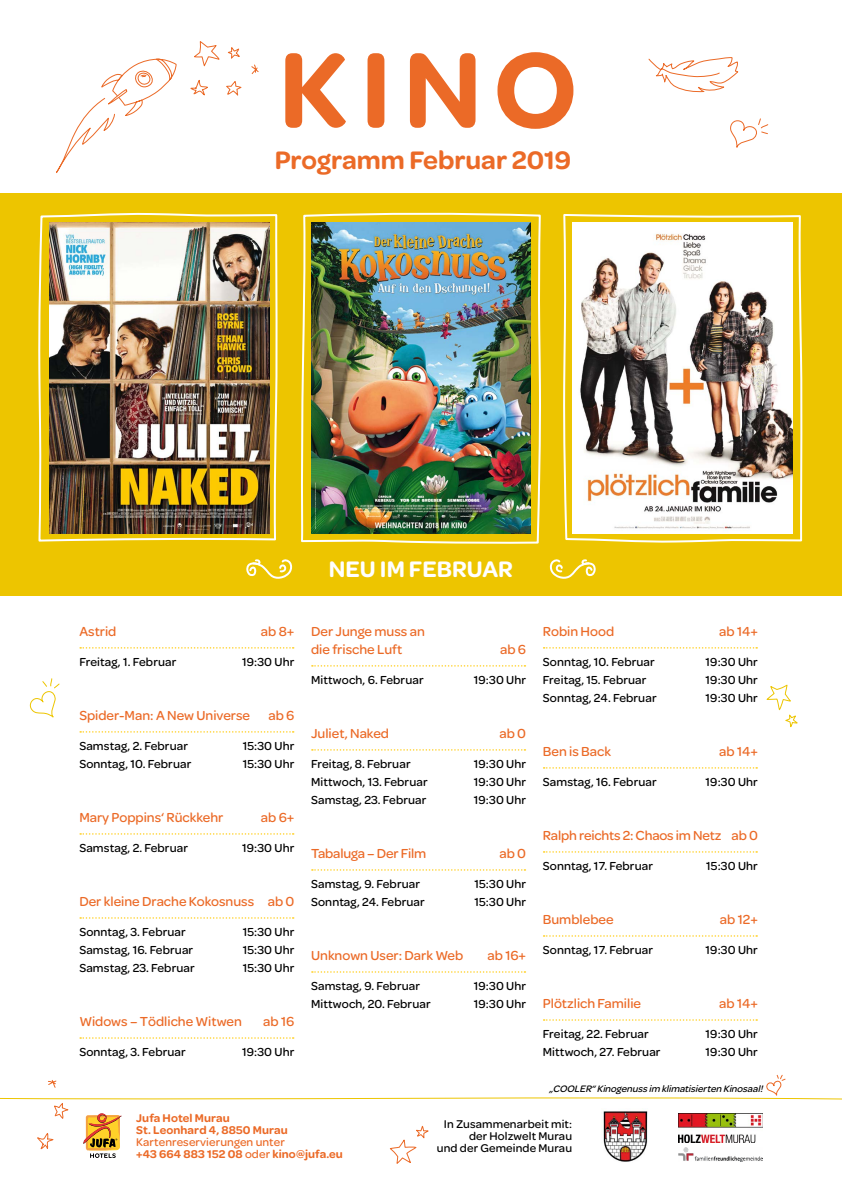
<style>
.page{position:relative;width:842px;height:1191px;background:#fff}
.page>*{position:absolute;margin:0;border:0;box-sizing:border-box;transform-origin:0 0}
.t1{font:600 113.9px "Omnes";color:#eb6a27}
.t2{font:600 27px "Omnes";color:#eb6a27}
.t3{font:600 24px "Omnes";color:#fff}
.t4{font:500 14px/18px "Omnes";color:#eb6a27}
.t5{font:500 12.4px "Omnes";letter-spacing:.01em;color:#000}
.t6{font:600 12px/12px "Omnes";letter-spacing:.01em;color:#eb6a27}
.t7{font:500 12px/12px "Omnes";letter-spacing:.01em;color:#000;text-align:right}
.t8{font:italic 500 10px "Omnes";color:#000}
.s1{font-weight:500}
</style>
<div class="page">
<div style="left:0;top:193px;width:842px;height:402px;background:#edc500"></div>
<svg style="left:80px;top:647px;width:214px;height:1px"></svg>
<svg style="left:80px;top:731px;width:214px;height:1px"></svg>
<svg style="left:80px;top:833px;width:214px;height:1px"></svg>
<svg style="left:80px;top:917px;width:214px;height:1px"></svg>
<svg style="left:80px;top:1037px;width:214px;height:1px"></svg>
<svg style="left:190px;top:42px;width:69px;height:54px"></svg>
<svg style="left:56px;top:58px;width:121px;height:115px"></svg>
<svg style="left:730px;top:118px;width:39px;height:30px"></svg>
<img style="left:563px;top:214px;width:240px;height:329px">
<img style="left:301px;top:213px;width:240px;height:331px">
<svg style="left:246px;top:559px;width:47px;height:20px"></svg>
<svg style="left:549px;top:559px;width:47px;height:20px"></svg>
<svg style="left:766px;top:685px;width:32px;height:43px"></svg>
<svg style="left:29px;top:678px;width:31px;height:40px"></svg>
<svg style="left:648px;top:57px;width:91px;height:36px"></svg>
<svg style="left:312px;top:665px;width:213px;height:1px"></svg>
<svg style="left:312px;top:749px;width:213px;height:1px"></svg>
<svg style="left:312px;top:869px;width:213px;height:1px"></svg>
<svg style="left:312px;top:971px;width:213px;height:1px"></svg>
<svg style="left:544px;top:647px;width:213px;height:1px"></svg>
<svg style="left:544px;top:767px;width:213px;height:1px"></svg>
<svg style="left:544px;top:851px;width:213px;height:1px"></svg>
<svg style="left:544px;top:935px;width:213px;height:1px"></svg>
<svg style="left:544px;top:1019px;width:213px;height:1px"></svg>
<svg style="left:38px;top:212px;width:240px;height:330px"></svg>
<img style="left:49px;top:223px;width:220px;height:310px">
<svg style="left:0;top:1074px;width:842px;height:90px"></svg>
<p class="t1" style="left:279px;top:8px;width:300px">KINO</p>
<p class="t2" style="left:275px;top:141px;width:298px">Programm Februar 2019</p>
<p class="t3" style="left:329px;top:551px;width:186px">NEU IM FEBRUAR</p>
<p class="t4" style="left:79px;top:622px;width:39px">Astrid</p>
<p class="t4" style="left:261px;top:622px;width:35px">ab 8+</p>
<p class="t5" style="left:79px;top:653px;width:99px">Freitag, 1. Februar</p>
<p class="t5" style="left:242px;top:653px;width:54px">19:30 Uhr</p>
<p class="t4" style="left:79px;top:706px;width:172px">Spider-Man: A New Universe</p>
<p class="t4" style="left:268px;top:706px;width:28px">ab 6</p>
<p class="t5" style="left:79px;top:737px;width:110px">Samstag, 2. Februar</p>
<p class="t5" style="left:243px;top:737px;width:53px">15:30 Uhr</p>
<p class="t5" style="left:79px;top:755px;width:113px">Sonntag, 10. Februar</p>
<p class="t5" style="left:243px;top:755px;width:53px">15:30 Uhr</p>
<p class="t4" style="left:79px;top:808px;width:146px">Mary Poppins‘ Rückkehr</p>
<p class="t4" style="left:261px;top:808px;width:35px">ab 6+</p>
<p class="t5" style="left:79px;top:839px;width:110px">Samstag, 2. Februar</p>
<p class="t5" style="left:242px;top:839px;width:54px">19:30 Uhr</p>
<p class="t4" style="left:79px;top:892px;width:216px">Der kleine Drache Kokosnuss ab 0</p>
<p class="t5" style="left:79px;top:923px;width:108px">Sonntag, 3. Februar</p>
<p class="t5" style="left:243px;top:923px;width:53px">15:30 Uhr</p>
<p class="t5" style="left:79px;top:941px;width:115px">Samstag, 16. Februar</p>
<p class="t5" style="left:243px;top:941px;width:53px">15:30 Uhr</p>
<p class="t5" style="left:79px;top:959px;width:117px">Samstag, 23. Februar</p>
<p class="t5" style="left:243px;top:959px;width:53px">15:30 Uhr</p>
<p class="t4" style="left:79px;top:1012px;width:164px">Widows – Tödliche Witwen</p>
<p class="t4" style="left:263px;top:1012px;width:33px">ab 16</p>
<p class="t5" style="left:79px;top:1043px;width:108px">Sonntag, 3. Februar</p>
<p class="t5" style="left:242px;top:1043px;width:54px">19:30 Uhr</p>
<p class="t4" style="left:311px;top:622px;width:115px">Der Junge muss an die frische Luft</p>
<p class="t4" style="left:500px;top:640px;width:28px">ab 6</p>
<p class="t5" style="left:311px;top:671px;width:114px">Mittwoch, 6. Februar</p>
<p class="t5" style="left:474px;top:671px;width:54px">19:30 Uhr</p>
<p class="t4" style="left:311px;top:724px;width:80px">Juliet, Naked</p>
<p class="t4" style="left:499px;top:724px;width:28px">ab 0</p>
<p class="t5" style="left:311px;top:755px;width:101px">Freitag, 8. Februar</p>
<p class="t5" style="left:474px;top:755px;width:54px">19:30 Uhr</p>
<p class="t5" style="left:311px;top:773px;width:118px">Mittwoch, 13. Februar</p>
<p class="t5" style="left:474px;top:773px;width:54px">19:30 Uhr</p>
<p class="t5" style="left:311px;top:791px;width:117px">Samstag, 23. Februar</p>
<p class="t5" style="left:474px;top:791px;width:54px">19:30 Uhr</p>
<p class="t4" style="left:311px;top:844px;width:117px">Tabaluga – Der Film</p>
<p class="t4" style="left:499px;top:844px;width:28px">ab 0</p>
<p class="t5" style="left:311px;top:875px;width:110px">Samstag, 9. Februar</p>
<p class="t5" style="left:474px;top:875px;width:53px">15:30 Uhr</p>
<p class="t5" style="left:311px;top:893px;width:115px">Sonntag, 24. Februar</p>
<p class="t5" style="left:474px;top:893px;width:53px">15:30 Uhr</p>
<p class="t4" style="left:311px;top:946px;width:154px">Unknown User: Dark Web</p>
<p class="t4" style="left:487px;top:946px;width:40px">ab 16+</p>
<p class="t5" style="left:311px;top:977px;width:110px">Samstag, 9. Februar</p>
<p class="t5" style="left:474px;top:977px;width:54px">19:30 Uhr</p>
<p class="t5" style="left:311px;top:995px;width:121px">Mittwoch, 20. Februar</p>
<p class="t5" style="left:474px;top:995px;width:54px">19:30 Uhr</p>
<p class="t4" style="left:543px;top:622px;width:73px">Robin Hood</p>
<p class="t4" style="left:719px;top:622px;width:40px">ab 14+</p>
<p class="t5" style="left:543px;top:653px;width:113px">Sonntag, 10. Februar</p>
<p class="t5" style="left:706px;top:653px;width:54px">19:30 Uhr</p>
<p class="t5" style="left:543px;top:671px;width:105px">Freitag, 15. Februar</p>
<p class="t5" style="left:706px;top:671px;width:54px">19:30 Uhr</p>
<p class="t5" style="left:543px;top:689px;width:115px">Sonntag, 24. Februar</p>
<p class="t5" style="left:706px;top:689px;width:54px">19:30 Uhr</p>
<p class="t4" style="left:543px;top:742px;width:70px">Ben is Back</p>
<p class="t4" style="left:719px;top:742px;width:40px">ab 14+</p>
<p class="t5" style="left:543px;top:773px;width:115px">Samstag, 16. Februar</p>
<p class="t5" style="left:706px;top:773px;width:54px">19:30 Uhr</p>
<p class="t4" style="left:543px;top:826px;width:216px">Ralph reichts 2: Chaos im Netz ab 0</p>
<p class="t5" style="left:543px;top:857px;width:112px">Sonntag, 17. Februar</p>
<p class="t5" style="left:706px;top:857px;width:53px">15:30 Uhr</p>
<p class="t4" style="left:543px;top:910px;width:72px">Bumblebee</p>
<p class="t4" style="left:720px;top:910px;width:39px">ab 12+</p>
<p class="t5" style="left:543px;top:941px;width:112px">Sonntag, 17. Februar</p>
<p class="t5" style="left:706px;top:941px;width:54px">19:30 Uhr</p>
<p class="t4" style="left:543px;top:994px;width:100px">Plötzlich Familie</p>
<p class="t4" style="left:719px;top:994px;width:40px">ab 14+</p>
<p class="t5" style="left:543px;top:1025px;width:107px">Freitag, 22. Februar</p>
<p class="t5" style="left:706px;top:1025px;width:54px">19:30 Uhr</p>
<p class="t5" style="left:543px;top:1043px;width:119px">Mittwoch, 27. Februar</p>
<p class="t5" style="left:706px;top:1043px;width:54px">19:30 Uhr</p>
<p class="t8" style="left:549px;top:1082px;width:218px">„COOLER“Kinogenussim klimatisierten Kinosaal!</p>
<p class="t6" style="left:136px;top:1111px;width:208px">Jufa Hotel Murau<br>St. Leonhard 4, 8850 Murau<br><span class="s1">Kartenreservierungen unter<br></span>+43 664 883 152 08 <span class="s1">oder</span> kino@jufa.eu</p>
<p class="t7" style="left:437px;top:1117px;width:137px">In Zusammenarbeit mit: der Holzwelt Murau<br>und der Gemeinde Murau</p>
</div>
